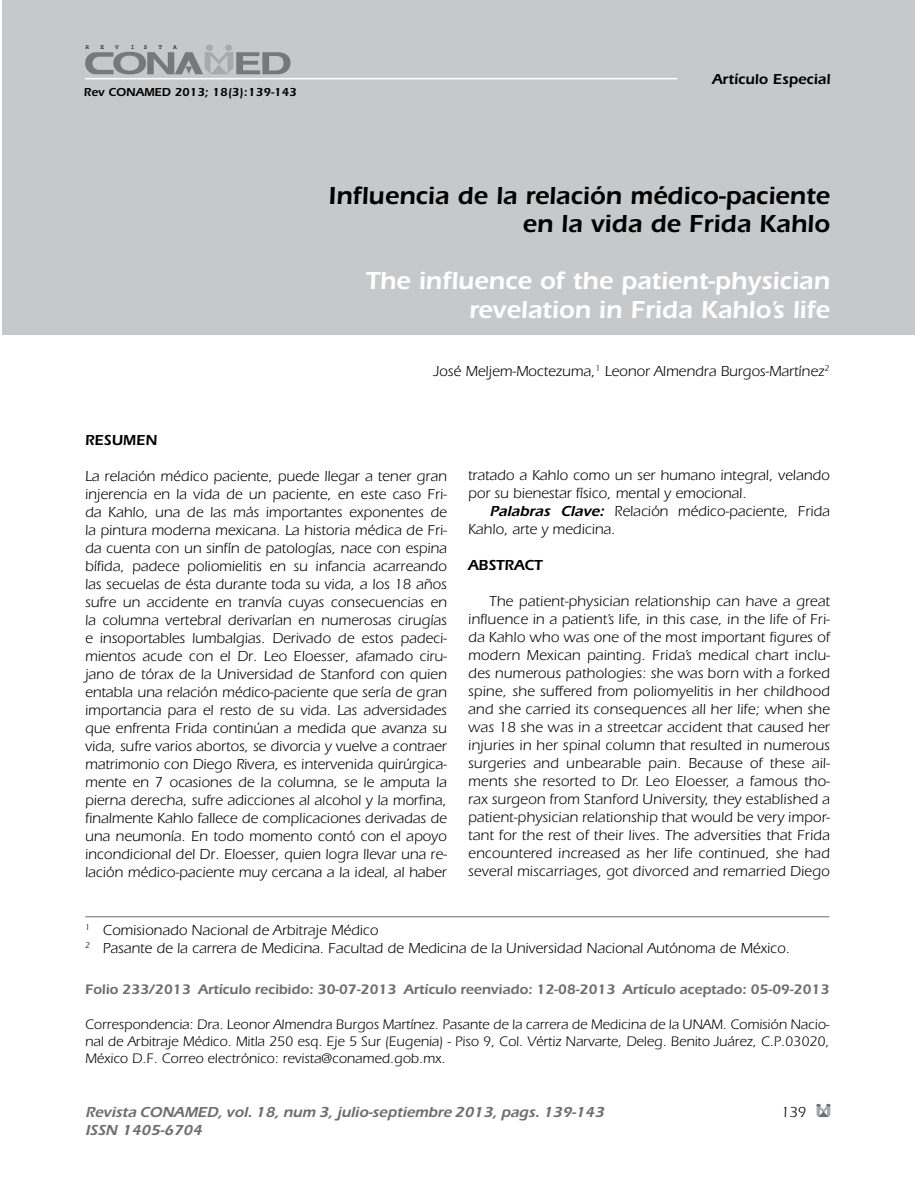
<style>
.page{position:relative;width:915px;height:1191px;background:#fff}
.page>*{position:absolute;margin:0;border:0;box-sizing:border-box;transform-origin:0 0}
.t1{font:600 25.5px/28.5px "Itc Eras";color:#fff;text-align:right}
.t2{font:600 25.5px/28.5px "Itc Eras";color:#000;text-align:right}
.t3{font:15px/18px "Itc Eras";color:#000}
.t4{font:italic 600 15px "Itc Eras";color:#6d6e71}
.t5{font:600 15px "Itc Eras";color:#000}
.t6{font:14.25px/17.2px "Itc Eras";color:#000;text-align:justify}
.t7{font:600 14.25px "Itc Eras";letter-spacing:-.005em;color:#6d6e71}
.t8{font:600 12px "Itc Eras";color:#000}
.t9{font:6.3px "Courier";color:#000}
.s1{font-weight:600;font-style:italic}
</style>
<div class="page">
<svg style="left:816px;top:1104px;width:13px;height:12px"></svg>
<div style="left:3px;top:0;width:911px;height:334px;background:#c7c8ca"></div>
<div style="left:206px;top:45px;width:7px;height:6px;background:#a7a9ac;border-radius:50%"></div>
<div style="left:225px;top:45px;width:7px;height:6px;background:#a7a9ac;border-radius:50%"></div>
<svg style="left:85px;top:52px;width:205px;height:22px"></svg>
<hr style="left:85px;top:78px;width:592px;height:1px;background:#fff">
<hr style="left:85px;top:916px;width:744px;height:1px;background:#6d6e71">
<p class="t9" style="left:85px;top:42px;width:5px">R</p>
<p class="t9" style="left:100px;top:42px;width:5px">E</p>
<p class="t9" style="left:115px;top:42px;width:5px">V</p>
<p class="t9" style="left:131px;top:42px;width:5px">I</p>
<p class="t9" style="left:144px;top:42px;width:5px">S</p>
<p class="t9" style="left:158px;top:42px;width:5px">T</p>
<p class="t9" style="left:173px;top:42px;width:5px">A</p>
<p class="t8" style="left:84px;top:85px;width:214px">Rev CONAMED 2013; 18(3):139-143</p>
<p class="t5" style="left:712px;top:70px;width:120px">Artículo Especial</p>
<h1 class="t2" style="left:328px;top:181px;width:502px">Influencia de la relación médico-paciente en la vida de Frida Kahlo</h1>
<h1 class="t1" style="left:365px;top:267px;width:465px">The influence of the patient-physician revelation in Frida Kahlo’s life</h1>
<p class="t3" style="left:434px;top:362px;width:397px">José Meljem-Moctezuma,<sup>1</sup> Leonor Almendra Burgos-Martínez<sup>2</sup></p>
<p class="t5" style="left:85px;top:431px;width:21px">Resumen</p>
<p class="t3" style="left:85px;top:467px;width:363px;text-align:justify">La relación médico paciente, puede llegar a tener gran injerencia en la vida de un paciente, en este caso Fri&shy;da Kahlo, una de las más importantes exponentes de la pintura moderna mexicana. La historia médica de Fri&shy;da cuenta con un sinfín de patologías, nace con espina bífida, padece poliomielitis en su infancia acarreando las secuelas de ésta durante toda su vida, a los 18 años sufre un accidente en tranvía cuyas consecuencias en la columna vertebral derivarían en numerosas cirugías e insoportables lumbalgias. Derivado de estos padeci&shy;mientos acude con el Dr. Leo Eloesser, afamado ciru&shy;jano de tórax de la Universidad de Stanford con quien entabla una relación médico-paciente que sería de gran importancia para el resto de su vida. Las adversidades que enfrenta Frida continúan a medida que avanza su vida, sufre varios abortos, se divorcia y vuelve a contraer matrimonio con Diego Rivera, es intervenida quirúrgica&shy;mente en 7 ocasiones de la columna, se le amputa la pierna derecha, sufre adicciones al alcohol y la morfina, finalmente Kahlo fallece de complicaciones derivadas de una neumonía. En todo momento contó con el apoyo incondicional del Dr. Eloesser, quien logra llevar una re&shy;lación médico-paciente muy cercana a la ideal, al haber</p>
<p class="t3" style="left:468px;top:466px;width:363px">tratado a Kahlo como un ser humano integral, velando por su bienestar físico, mental y emocional.</p>
<p class="t3" style="left:468px;top:502px;width:363px;text-indent:21px"><span class="s1">Palabras Clave:</span> Relación médico-paciente, Frida<br>Kahlo, arte y medicina.</p>
<p class="t5" style="left:468px;top:556px;width:21px">Abstract</p>
<p class="t3" style="left:468px;top:592px;width:363px;text-align:justify;text-indent:21px">The patient-physician relationship can have a great influence in a patient’s life, in this case, in the life of Fri&shy;da Kahlo who was one of the most important figures of modern Mexican painting. Frida’s medical chart inclu&shy;des numerous pathologies: she was born with a forked spine, she suffered from poliomyelitis in her childhood and she carried its consequences all her life; when she was 18 she was in a streetcar accident that caused her injuries in her spinal column that resulted in numerous surgeries and unbearable pain. Because of these ail&shy;ments she resorted to Dr. Leo Eloesser, a famous tho&shy;rax surgeon from Stanford University, they established a patient-physician relationship that would be very impor&shy;tant for the rest of their lives. The adversities that Frida encountered increased as her life continued, she had several miscarriages, got divorced and remarried Diego</p>
<p class="t3" style="left:85px;top:921px;width:706px"><sup>1</sup> Comisionado Nacional de Arbitraje Médico<br><sup>2</sup> Pasante de la carrera de Medicina. Facultad de Medicina de la Universidad Nacional Autónoma de México.</p>
<p class="t7" style="left:85px;top:981px;width:745px">Folio 233/2013 Artículo recibido: 30-07-2013 Artículo reenviado: 12-08-2013 Artículo aceptado: 05-09-2013</p>
<p class="t6" style="left:85px;top:1015px;width:745px">Correspondencia: Dra. Leonor Almendra Burgos Martínez. Pasante de la carrera de Medicina de la UNAM. Comisión Nacio&shy;nal de Arbitraje Médico. Mitla 250 esq. Eje 5 Sur (Eugenia) - Piso 9, Col. Vértiz Narvarte, Deleg. Benito Juárez, C.P.03020, México D.F. Correo electrónico: revista@conamed.gob.mx.</p>
<p class="t4" style="left:85px;top:1102px;width:523px">Revista CONAMED, vol. 18, num 3, julio-septiembre 2013, pags. 139-143</p>
<p class="t3" style="left:780px;top:1102px;width:27px">139</p>
<p class="t4" style="left:85px;top:1120px;width:121px">ISSN 1405-6704</p>
</div>
